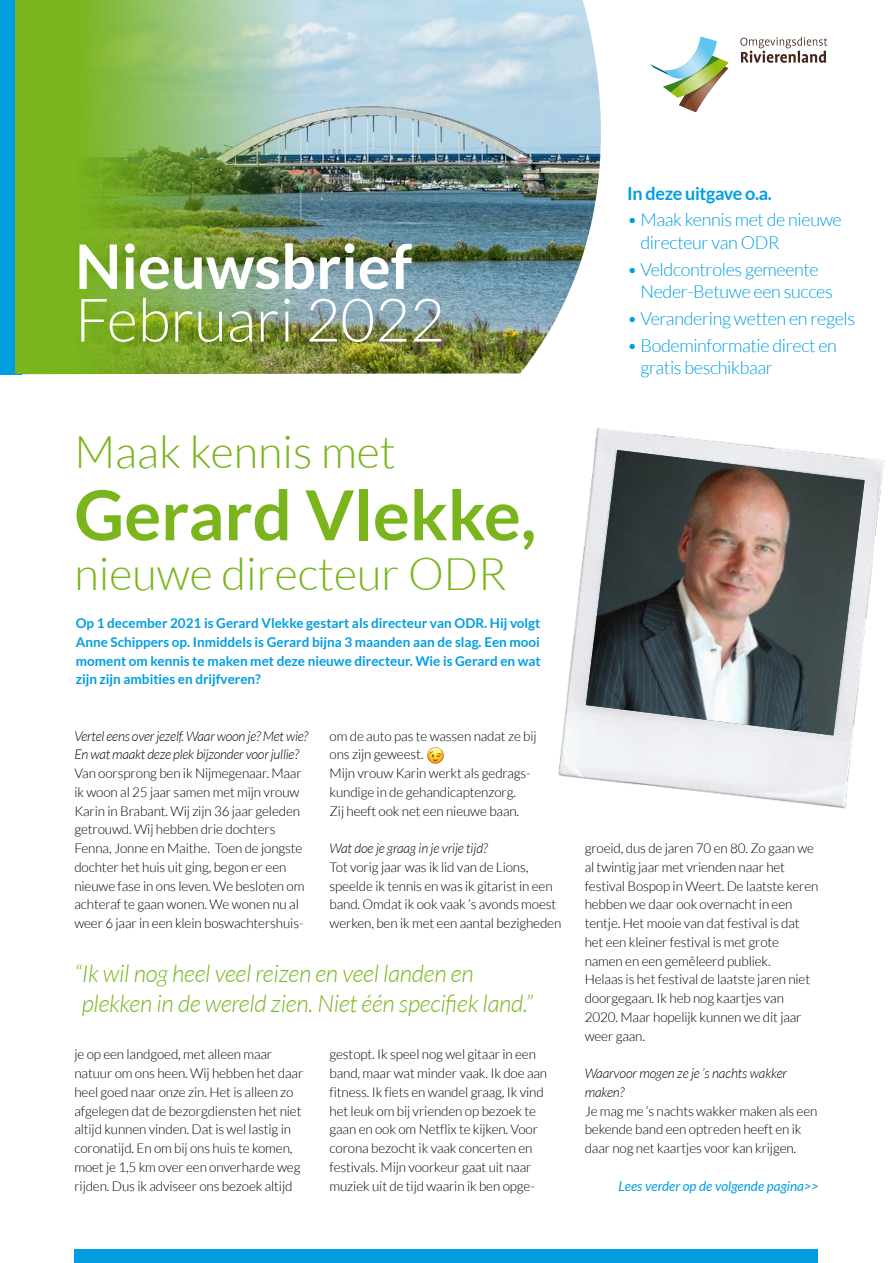
<style>
.page{position:relative;width:893px;height:1263px;background:#fff}
.page>*{position:absolute;margin:0;border:0;box-sizing:border-box;transform-origin:0 0}
.t1{font:700 69px "Lato";color:#7ab51d}
.t2{font:700 61.35px "Lato";color:#fff}
.t3{font:300 60px "Lato";color:#fff}
.t4{font:300 45px "Lato";color:#7ab51d}
.t5{font:italic 300 24px/30px "Lato";letter-spacing:-.01em;color:#7ab51d}
.t6{font:300 18px/22.5px "Lato";letter-spacing:-.02em;color:#009ee0}
.t7{font:700 18px "Lato";letter-spacing:-.02em;color:#009ee0}
.t8{font:300 13.5px/18.8px "Lato";letter-spacing:-.01em;color:#000}
.t9{font:700 13.5px/18.8px "Lato";color:#009ee0;text-align:justify}
.t10{font:italic 300 13.5px/18.8px "Lato";letter-spacing:-.02em;color:#000}
.t11{font:italic 13.5px "Lato";color:#009ee0}
</style>
<div class="page">
<div style="left:74px;top:1249px;width:744px;height:14px;background:#009ee0"></div>
<img style="left:308px;top:0;width:293px;height:374px">
<div style="left:0;top:0;width:21px;height:374px;background:#009ee0"></div>
<img style="left:16px;top:0;width:292px;height:374px">
<img style="left:558px;top:428px;width:326px;height:381px">
<img style="left:586px;top:450px;width:279px;height:285px">
<svg style="left:740px;top:37px;width:87px;height:26px"></svg>
<svg style="left:650px;top:57px;width:78px;height:55px"></svg>
<img style="left:663px;top:37px;width:54px;height:41px">
<h2 class="t2" style="left:75px;top:231px;width:339px">Nieuwsbrief</h2>
<h3 class="t3" style="left:75px;top:288px;width:371px">Februari 2022</h3>
<h3 class="t4" style="left:74px;top:428px;width:323px">Maak kennis met</h3>
<h1 class="t1" style="left:74px;top:476px;width:463px">Gerard Vlekke,</h1>
<h3 class="t4" style="left:74px;top:549px;width:434px">nieuwe directeur ODR</h3>
<p class="t9" style="left:76px;top:614px;width:467px">Op 1 december 2021 is Gerard Vlekke gestart als directeur van ODR. Hij volgt Anne Schippers op. Inmiddels is Gerard bijna 3 maanden aan de slag. Een mooi moment om kennis te maken met deze nieuwe directeur. Wie is Gerard en wat zijn zijn ambities en drijfveren?</p>
<p class="t10" style="left:74px;top:727px;width:235px">Vertel eens over jezelf. Waar woon je? Met wie?<br>En wat maakt deze plek bijzonder voor jullie?</p>
<p class="t8" style="left:74px;top:764px;width:232px">Van oorsprong ben ik Nijmegenaar. Maar ik woon al 25 jaar samen met mijn vrouw Karin in Brabant. Wij zijn 36 jaar geleden getrouwd. Wij hebben drie dochters Fenna, Jonne en Maithe. Toen de jongste dochter het huis uit ging, begon er een nieuwe fase in ons leven. We besloten om achteraf te gaan wonen. We wonen nu al weer 6 jaar in een klein boswachtershuis-</p>
<p class="t8" style="left:330px;top:726px;width:209px">om de auto pas te wassen nadat ze bij ons zijn geweest.<br>Mijn vrouw Karin werkt als gedrags&shy;kundige in de gehandicaptenzorg.<br>Zij heeft ook net een nieuwe baan.</p>
<p class="t10" style="left:330px;top:839px;width:160px">Wat doe je graag in je vrije tijd?</p>
<p class="t8" style="left:330px;top:858px;width:233px">Tot vorig jaar was ik lid van de Lions, speelde ik tennis en was ik gitarist in een band. Omdat ik ook vaak ’s avonds moest werken, ben ik met een aantal bezigheden</p>
<h3 class="t5" style="left:75px;top:959px;width:460px">“Ik wil nog heel veel reizen en veel landen en plekken in de wereld zien. Niet één specifiek land.”</h3>
<p class="t8" style="left:74px;top:1045px;width:230px">je op een landgoed, met alleen maar natuur om ons heen. Wij hebben het daar heel goed naar onze zin. Het is alleen zo afgelegen dat de bezorgdiensten het niet altijd kunnen vinden. Dat is wel lastig in coronatijd. En om bij ons huis te komen, moet je 1,5 km over een onverharde weg rijden. Dus ik adviseer ons bezoek altijd</p>
<p class="t8" style="left:330px;top:1045px;width:219px">gestopt. Ik speel nog wel gitaar in een band, maar wat minder vaak. Ik doe aan fitness. Ik fiets en wandel graag, Ik vind het leuk om bij vrienden op bezoek te gaan en ook om Netflix te kijken. Voor corona bezocht ik vaak concerten en festivals. Mijn voorkeur gaat uit naar muziek uit de tijd waarin ik ben opge-</p>
<h3 class="t7" style="left:627px;top:183px;width:146px">In deze uitgave o.a.</h3>
<h3 class="t6" style="left:640px;top:209px;width:203px;text-indent:-13px">• Maak kennis met de nieuwe directeur van ODR</h3>
<h3 class="t6" style="left:640px;top:258px;width:194px;text-indent:-13px">• Veldcontroles gemeente<br>Neder-Betuwe een succes</h3>
<h3 class="t6" style="left:627px;top:307px;width:229px">• Verandering wetten en regels</h3>
<h3 class="t6" style="left:640px;top:334px;width:198px;text-indent:-13px">• Bodeminformatie direct en gratis beschikbaar</h3>
<p class="t8" style="left:585px;top:839px;width:235px">groeid, dus de jaren 70 en 80. Zo gaan we al twintig jaar met vrienden naar het festival Bospop in Weert. De laatste keren hebben we daar ook overnacht in een tentje. Het mooie van dat festival is dat het een kleiner festival is met grote namen en een gemêleerd publiek.<br>Helaas is het festival de laatste jaren niet doorgegaan. Ik heb nog kaartjes van 2020. Maar hopelijk kunnen we dit jaar weer gaan.</p>
<p class="t10" style="left:585px;top:1064px;width:204px">Waarvoor mogen ze je ’s nachts wakker maken?</p>
<p class="t8" style="left:585px;top:1101px;width:234px">Je mag me ’s nachts wakker maken als een bekende band een optreden heeft en ik daar nog net kaartjes voor kan krijgen.</p>
<p class="t11" style="left:618px;top:1178px;width:202px">Lees verder op de volgende pagina&gt;&gt;</p>
</div>
